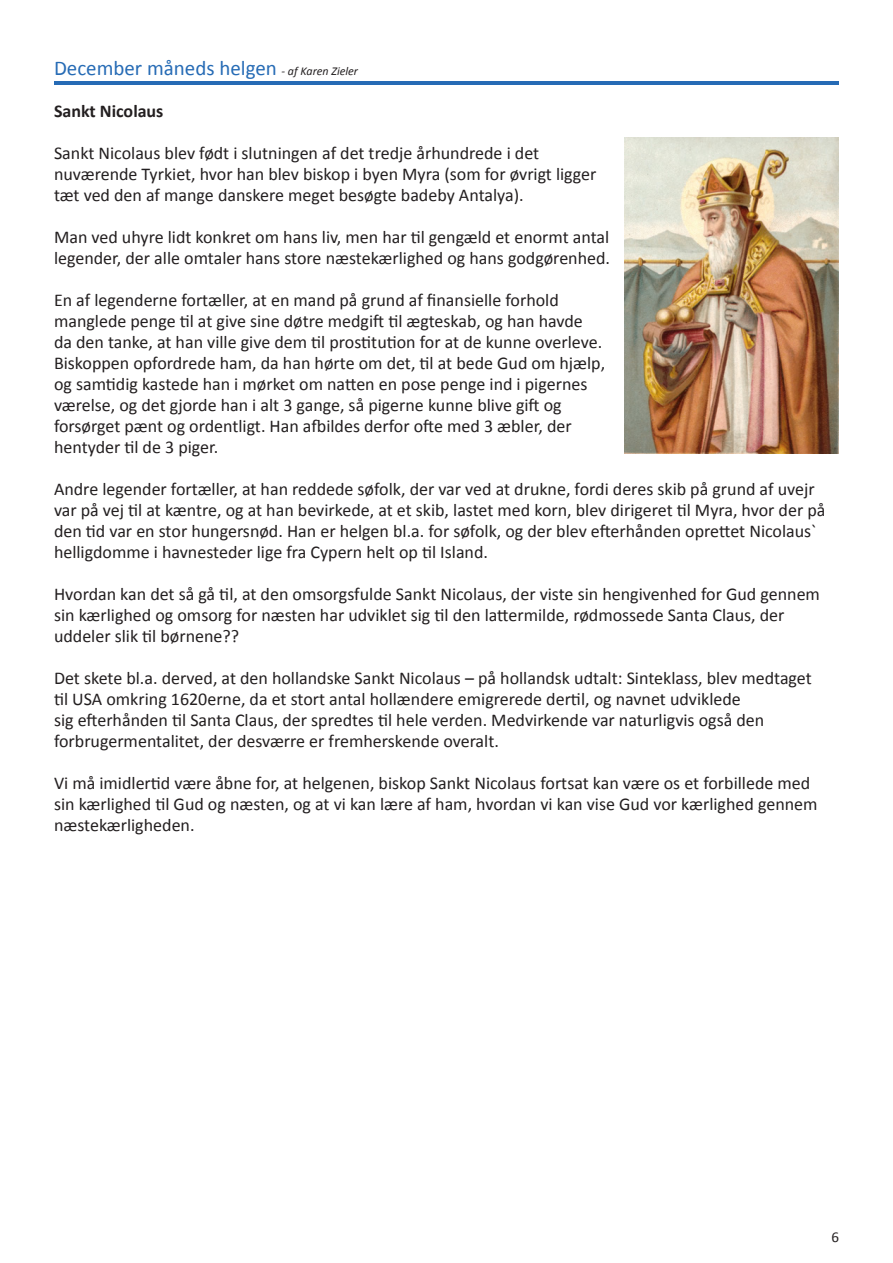
<style>
.page{position:relative;width:893px;height:1263px;background:#fff}
.page>*{position:absolute;margin:0;border:0;box-sizing:border-box;transform-origin:0 0}
.Overskrift{font:21px "Calibri";color:#266bb5}
.brødtekst{font:18px/21px "Calibri";color:#231f20}
.bold{font:700 18px "Calibri";color:#231f20}
.t1{font:15px "Calibri";color:#231f20}
.s1{font-style:italic;font-size:12px;color:#231f20}
</style>
<div class="page">
<hr style="left:54px;top:81px;width:785px;height:3px;background:#266bb5">
<img style="left:625px;top:137px;width:214px;height:316px">
<p class="Overskrift" style="left:54px;top:55px;width:306px">December måneds helgen <span class="s1">- af Karen Zieler</span></p>
<p class="bold" style="left:54px;top:100px;width:111px">Sankt Nicolaus</p>
<p class="brødtekst" style="left:54px;top:143px;width:544px">Sankt Nicolaus blev født i slutningen af det tredje århundrede i det nuværende Tyrkiet, hvor han blev biskop i byen Myra (som for øvrigt ligger tæt ved den af mange danskere meget besøgte badeby Antalya).</p>
<p class="brødtekst" style="left:54px;top:227px;width:558px">Man ved uhyre lidt konkret om hans liv, men har til gengæld et enormt antal legender, der alle omtaler hans store næstekærlighed og hans godgørenhed.</p>
<p class="brødtekst" style="left:54px;top:290px;width:553px">En af legenderne fortæller, at en mand på grund af finansielle forhold manglede penge til at give sine døtre medgift til ægteskab, og han havde da den tanke, at han ville give dem til prostitution for at de kunne overleve.<br>Biskoppen opfordrede ham, da han hørte om det, til at bede Gud om hjælp, og samtidig kastede han i mørket om natten en pose penge ind i pigernes værelse, og det gjorde han i alt 3 gange, så pigerne kunne blive gift og forsørget pænt og ordentligt. Han afbildes derfor ofte med 3 æbler, der hentyder til de 3 piger.</p>
<p class="brødtekst" style="left:54px;top:479px;width:773px">Andre legender fortæller, at han reddede søfolk, der var ved at drukne, fordi deres skib på grund af uvejr var på vej til at kæntre, og at han bevirkede, at et skib, lastet med korn, blev dirigeret til Myra, hvor der på den tid var en stor hungersnød. Han er helgen bl.a. for søfolk, og der blev efterhånden oprettet Nicolaus` helligdomme i havnesteder lige fra Cypern helt op til Island.</p>
<p class="brødtekst" style="left:54px;top:584px;width:767px">Hvordan kan det så gå til, at den omsorgsfulde Sankt Nicolaus, der viste sin hengivenhed for Gud gennem sin kærlighed og omsorg for næsten har udviklet sig til den lattermilde, rødmossede Santa Claus, der uddeler slik til børnene??</p>
<p class="brødtekst" style="left:54px;top:668px;width:759px">Det skete bl.a. derved, at den hollandske Sankt Nicolaus – på hollandsk udtalt: Sinteklass, blev medtaget til USA omkring 1620erne, da et stort antal hollændere emigrerede dertil, og navnet udviklede<br>sig efterhånden til Santa Claus, der spredtes til hele verden. Medvirkende var naturligvis også den forbrugermentalitet, der desværre er fremherskende overalt.</p>
<p class="brødtekst" style="left:54px;top:773px;width:765px">Vi må imidlertid være åbne for, at helgenen, biskop Sankt Nicolaus fortsat kan være os et forbillede med sin kærlighed til Gud og næsten, og at vi kan lære af ham, hvordan vi kan vise Gud vor kærlighed gennem næstekærligheden.</p>
<p class="t1" style="left:831px;top:1227px;width:9px">6</p>
</div>
